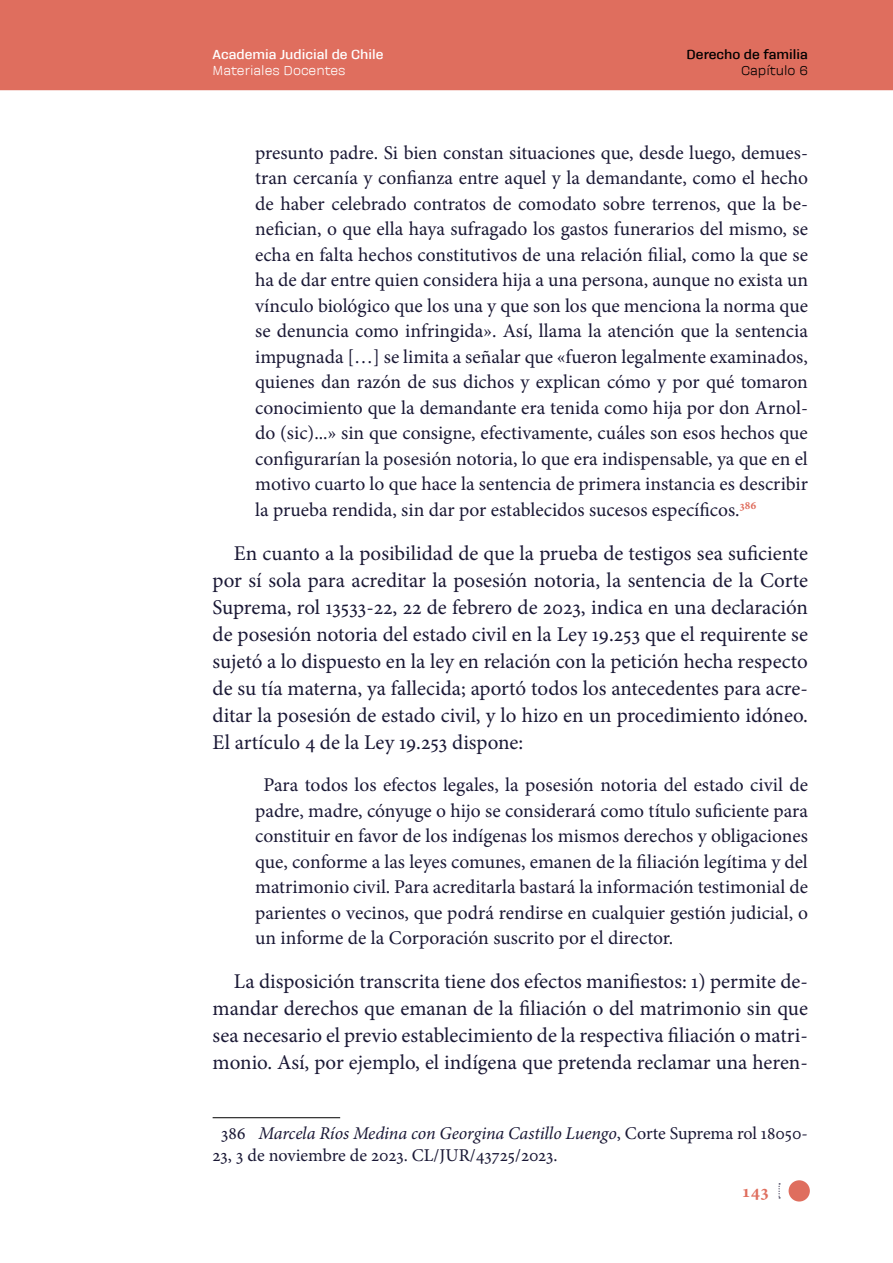
<style>
.page{position:relative;width:893px;height:1263px;background:#fff}
.page>*{position:absolute;margin:0;border:0;box-sizing:border-box;transform-origin:0 0}
.t1{font:21px/27px "Minion Pro";color:#1a1835;text-align:justify}
.t2{font:19.5px/25.5px "Minion Pro";letter-spacing:-.005em;color:#1a1835;text-align:justify}
.t3{font:18px/21.6px "Minion Pro";color:#1a1835}
.t4{font:700 18px "Minion Pro";color:#df6e5e}
.t5{font:700 13.5px "Galeana Standard";color:#fff}
.t6{font:13.5px "Galeana Standard";color:#fff}
.t7{font:700 13.5px "Galeana Standard";color:#000}
.t8{font:13.5px "Galeana Standard";color:#000}
.s1{font-style:italic}
</style>
<div class="page">
<div style="left:0;top:0;width:893px;height:89px;background:#df6e5e"></div>
<hr style="left:0;top:89px;width:893px;height:1px;background:#df6e5e">
<svg style="left:778px;top:1183px;width:2px;height:15px"></svg>
<div style="left:789px;top:1180px;width:21px;height:21px;background:#df6e5e;border-radius:50%"></div>
<hr style="left:213px;top:1117px;width:127px;height:1px;background:#000">
<p class="t5" style="left:213px;top:47px;width:172px">Academia Judicial de Chile</p>
<p class="t6" style="left:213px;top:63px;width:134px">Materiales Docentes</p>
<p class="t7" style="left:687px;top:47px;width:123px">Derecho de familia</p>
<p class="t8" style="left:741px;top:63px;width:68px">Capítulo 6</p>
<p class="t2" style="left:255px;top:140px;width:554px">presunto padre. Si bien constan situaciones que, desde luego, demues&shy;tran cercanía y confianza entre aquel y la demandante, como el hecho de haber celebrado contratos de comodato sobre terrenos, que la be&shy;nefician, o que ella haya sufragado los gastos funerarios del mismo, se echa en falta hechos constitutivos de una relación filial, como la que se ha de dar entre quien considera hija a una persona, aunque no exista un vínculo biológico que los una y que son los que menciona la norma que se denuncia como infringida». Así, llama la atención que la sentencia impugnada […] se limita a señalar que «fueron legalmente examinados, quienes dan razón de sus dichos y explican cómo y por qué tomaron conocimiento que la demandante era tenida como hija por don Arnol&shy;do (sic)...» sin que consigne, efectivamente, cuáles son esos hechos que configurarían la posesión notoria, lo que era indispensable, ya que en el motivo cuarto lo que hace la sentencia de primera instancia es describir la prueba rendida, sin dar por establecidos sucesos específicos.<sup>386</sup></p>
<p class="t1" style="left:213px;top:540px;width:597px;text-indent:21px">En cuanto a la posibilidad de que la prueba de testigos sea suficiente por sí sola para acreditar la posesión notoria, la sentencia de la Corte Suprema, rol 13533-22, 22 de febrero de 2023, indica en una declaración de posesión notoria del estado civil en la Ley 19.253 que el requirente se sujetó a lo dispuesto en la ley en relación con la petición hecha respecto de su tía materna, ya fallecida; aportó todos los antecedentes para acre&shy;ditar la posesión de estado civil, y lo hizo en un procedimiento idóneo.<br>El artículo 4 de la Ley 19.253 dispone:</p>
<p class="t2" style="left:255px;top:772px;width:554px;text-indent:9px">Para todos los efectos legales, la posesión notoria del estado civil de padre, madre, cónyuge o hijo se considerará como título suficiente para constituir en favor de los indígenas los mismos derechos y obligaciones que, conforme a las leyes comunes, emanen de la filiación legítima y del matrimonio civil. Para acreditarla bastará la información testimonial de parientes o vecinos, que podrá rendirse en cualquier gestión judicial, o un informe de la Corporación suscrito por el director.</p>
<p class="t1" style="left:213px;top:968px;width:597px;text-indent:21px">La disposición transcrita tiene dos efectos manifiestos: 1) permite de&shy;mandar derechos que emanan de la filiación o del matrimonio sin que sea necesario el previo establecimiento de la respectiva filiación o matri&shy;monio. Así, por ejemplo, el indígena que pretenda reclamar una heren-</p>
<p class="t3" style="left:213px;top:1123px;width:597px;text-indent:9px">386 <span class="s1">Marcela Ríos Medina con Georgina Castillo Luengo</span>, Corte Suprema rol 18050-<br>23, 3 de noviembre de 2023. CL/JUR/43725/2023.</p>
<p class="t4" style="left:741px;top:1178px;width:30px">143</p>
</div>
